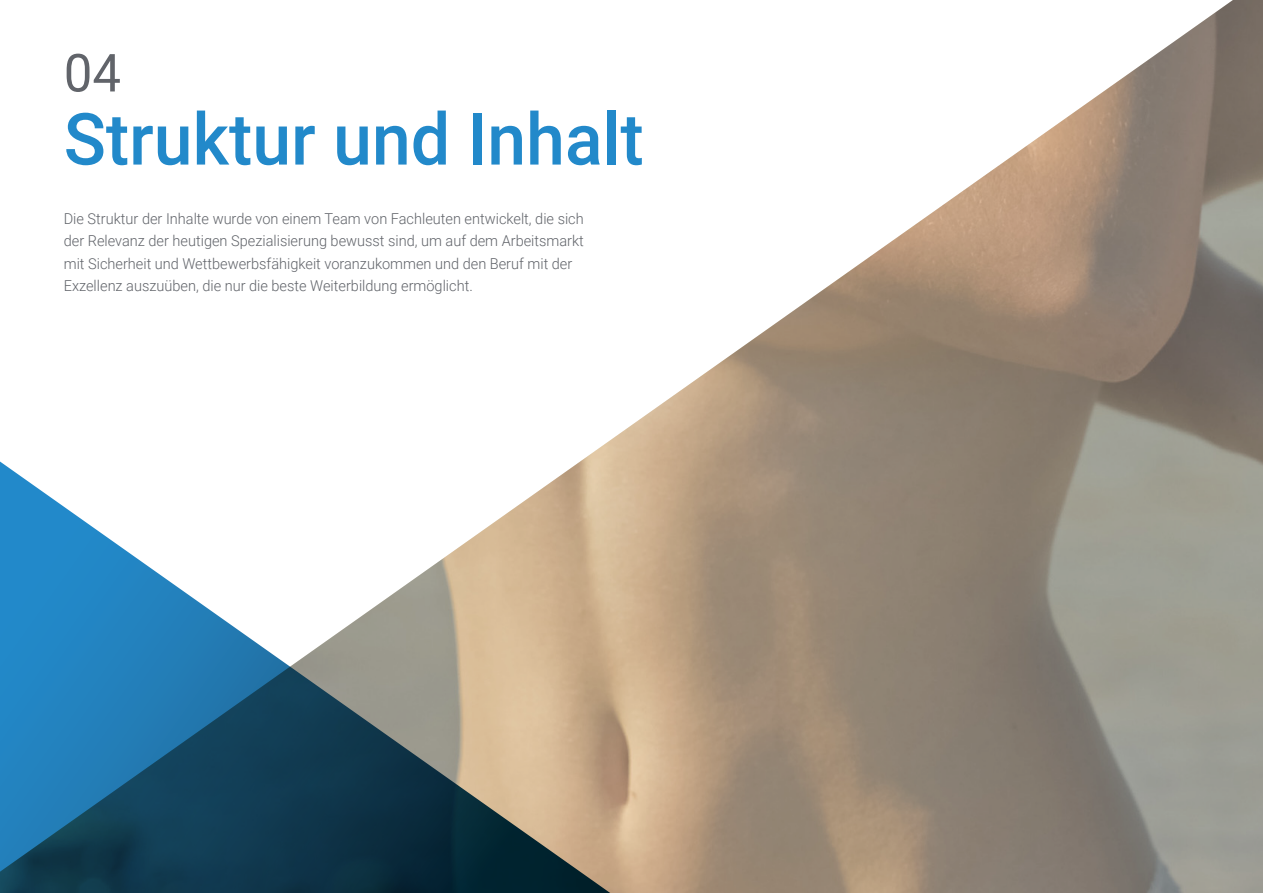
<style>
.page{position:relative;width:1263px;height:893px;background:#fff}
.page>*{position:absolute;margin:0;border:0;box-sizing:border-box;transform-origin:0 0}
.t1{font:500 72px "Roboto";color:#2289ca}
.t2{font:52.5px "Roboto";color:#61646a}
.t3{font:300 15px/22.5px "Roboto";color:#61646a}
</style>
<div class="page">
<img style="left:602px;top:0;width:661px;height:893px">
<svg style="left:0;top:446px;width:640px;height:447px"></svg>
<h2 class="t2" style="left:64px;top:36px;width:59px">04</h2>
<h1 class="t1" style="left:64px;top:89px;width:581px">Struktur und Inhalt</h1>
<p class="t3" style="left:64px;top:207px;width:522px">Die Struktur der Inhalte wurde von einem Team von Fachleuten entwickelt, die sich der Relevanz der heutigen Spezialisierung bewusst sind, um auf dem Arbeitsmarkt mit Sicherheit und Wettbewerbsfähigkeit voranzukommen und den Beruf mit der Exzellenz auszuüben, die nur die beste Weiterbildung ermöglicht.</p>
</div>
